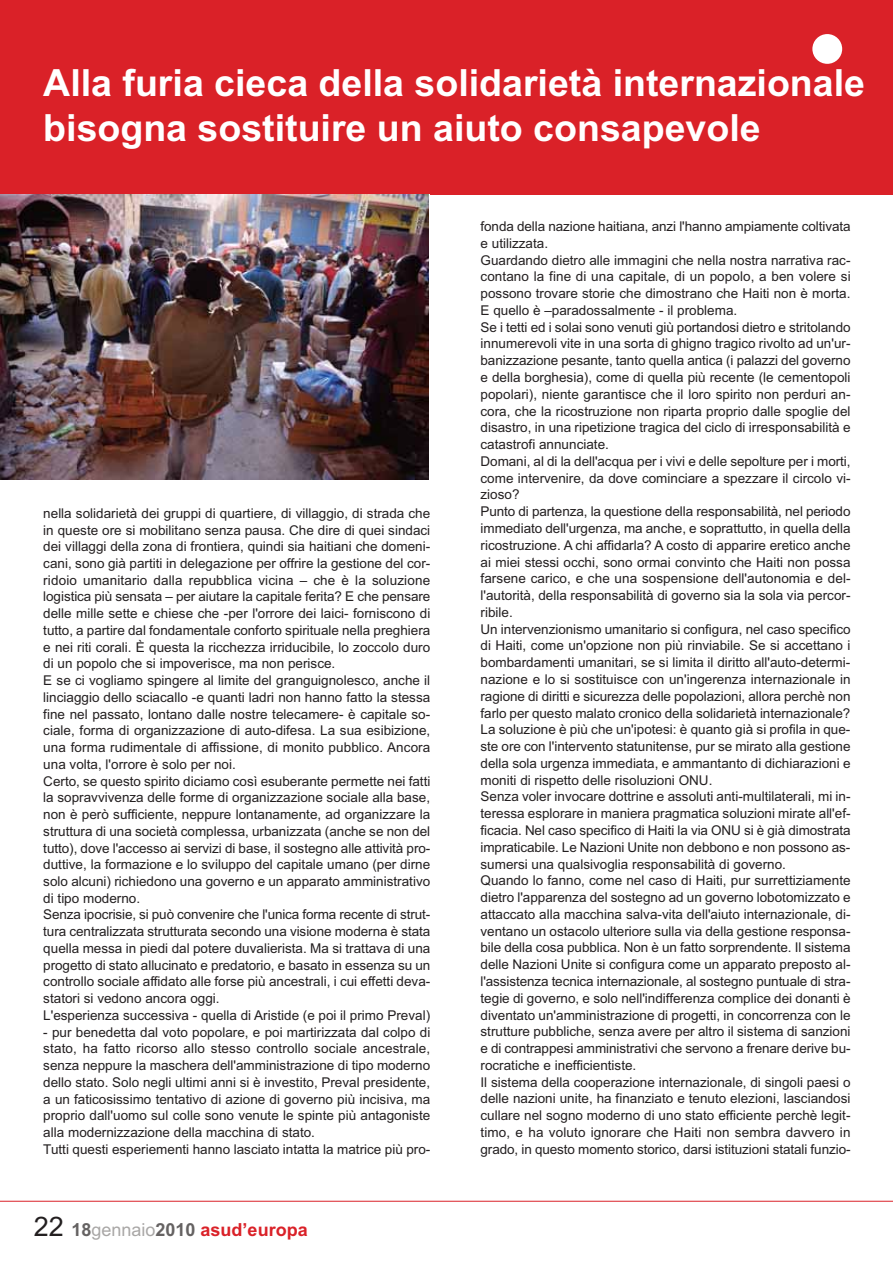
<style>
.page{position:relative;width:893px;height:1263px;background:#fff}
.page>*{position:absolute;margin:0;border:0;box-sizing:border-box;transform-origin:0 0}
.t1{font:700 37.5px/45px "Arial";color:#fff}
.t2{font:700 18px "Arial";color:#da2128}
.t3{font:13.5px/16.8px "Arial";color:#231f20}
.s1{font-weight:400;font-size:27px;color:#231f20}
.s2{color:#656262}
.s3{font-weight:400;color:#a9a7a6}
</style>
<div class="page">
<div style="left:0;top:0;width:892px;height:194px;background:#da2128"></div>
<div style="left:812px;top:34px;width:30px;height:30px;background:#fff;border-radius:50%"></div>
<img style="left:0;top:194px;width:428px;height:286px">
<hr style="left:0;top:1201px;width:892px;height:1px;background:#da2128">
<h1 class="t1" style="left:43px;top:64px;width:823px">Alla furia cieca della solidarietà internazionale bisogna sostituire un aiuto consapevole</h1>
<p class="t3" style="left:43px;top:506px;width:388px">nella solidarietà dei gruppi di quartiere, di villaggio, di strada che in queste ore si mobilitano senza pausa. Che dire di quei sindaci dei villaggi della zona di frontiera, quindi sia haitiani che domeni&shy;cani, sono già partiti in delegazione per offrire la gestione del cor&shy;ridoio umanitario dalla repubblica vicina – che è la soluzione logistica più sensata – per aiutare la capitale ferita? E che pensare delle mille sette e chiese che -per l'orrore dei laici- forniscono di tutto, a partire dal fondamentale conforto spirituale nella preghiera e nei riti corali. È questa la ricchezza irriducibile, lo zoccolo duro di un popolo che si impoverisce, ma non perisce.<br>E se ci vogliamo spingere al limite del granguignolesco, anche il linciaggio dello sciacallo -e quanti ladri non hanno fatto la stessa fine nel passato, lontano dalle nostre telecamere- è capitale so&shy;ciale, forma di organizzazione di auto-difesa. La sua esibizione, una forma rudimentale di affissione, di monito pubblico. Ancora una volta, l'orrore è solo per noi.<br>Certo, se questo spirito diciamo così esuberante permette nei fatti la sopravvivenza delle forme di organizzazione sociale alla base, non è però sufficiente, neppure lontanamente, ad organizzare la struttura di una società complessa, urbanizzata (anche se non del tutto), dove l'accesso ai servizi di base, il sostegno alle attività pro&shy;duttive, la formazione e lo sviluppo del capitale umano (per dirne solo alcuni) richiedono una governo e un apparato amministrativo di tipo moderno.<br>Senza ipocrisie, si può convenire che l'unica forma recente di strut&shy;tura centralizzata strutturata secondo una visione moderna è stata quella messa in piedi dal potere duvalierista. Ma si trattava di una progetto di stato allucinato e predatorio, e basato in essenza su un controllo sociale affidato alle forse più ancestrali, i cui effetti deva&shy;statori si vedono ancora oggi.<br>L'esperienza successiva - quella di Aristide (e poi il primo Preval)</p>
<p class="t3" style="left:43px;top:1025px;width:388px">- pur benedetta dal voto popolare, e poi martirizzata dal colpo di stato, ha fatto ricorso allo stesso controllo sociale ancestrale, senza neppure la maschera dell'amministrazione di tipo moderno dello stato. Solo negli ultimi anni si è investito, Preval presidente, a un faticosissimo tentativo di azione di governo più incisiva, ma proprio dall'uomo sul colle sono venute le spinte più antagoniste alla modernizzazione della macchina di stato.<br>Tutti questi esperiementi hanno lasciato intatta la matrice più pro-</p>
<h2 class="t2" style="left:34px;top:1223px;width:275px"><span class="s1">22</span> <span class="s2">18</span><span class="s3">gennaio</span><span class="s2">2010</span> asud’europa</h2>
<p class="t3" style="left:480px;top:219px;width:371px">fonda della nazione haitiana, anzi l'hanno ampiamente coltivata e utilizzata.<br>Guardando dietro alle immagini che nella nostra narrativa rac&shy;contano la fine di una capitale, di un popolo, a ben volere si possono trovare storie che dimostrano che Haiti non è morta.<br>E quello è –paradossalmente - il problema.<br>Se i tetti ed i solai sono venuti giù portandosi dietro e stritolando innumerevoli vite in una sorta di ghigno tragico rivolto ad un'ur&shy;banizzazione pesante, tanto quella antica (i palazzi del governo e della borghesia), come di quella più recente (le cementopoli popolari), niente garantisce che il loro spirito non perduri an&shy;cora, che la ricostruzione non riparta proprio dalle spoglie del disastro, in una ripetizione tragica del ciclo di irresponsabilità e catastrofi annunciate.<br>Domani, al di la dell'acqua per i vivi e delle sepolture per i morti, come intervenire, da dove cominciare a spezzare il circolo vi&shy;zioso?<br>Punto di partenza, la questione della responsabilità, nel periodo immediato dell'urgenza, ma anche, e soprattutto, in quella della ricostruzione. A chi affidarla? A costo di apparire eretico anche ai miei stessi occhi, sono ormai convinto che Haiti non possa farsene carico, e che una sospensione dell'autonomia e del&shy;l'autorità, della responsabilità di governo sia la sola via percor&shy;ribile.<br>Un intervenzionismo umanitario si configura, nel caso specifico di Haiti, come un'opzione non più rinviabile. Se si accettano i bombardamenti umanitari, se si limita il diritto all'auto-determi&shy;nazione e lo si sostituisce con un'ingerenza internazionale in ragione di diritti e sicurezza delle popolazioni, allora perchè non farlo per questo malato cronico della solidarietà internazionale?<br>La soluzione è più che un'ipotesi: è quanto già si profila in que&shy;ste ore con l'intervento statunitense, pur se mirato alla gestione della sola urgenza immediata, e ammantanto di dichiarazioni e moniti di rispetto delle risoluzioni ONU.<br>Senza voler invocare dottrine e assoluti anti-multilaterali, mi in&shy;teressa esplorare in maniera pragmatica soluzioni mirate all'ef&shy;ficacia. Nel caso specifico di Haiti la via ONU si è già dimostrata impraticabile. Le Nazioni Unite non debbono e non possono as&shy;sumersi una qualsivoglia responsabilità di governo.<br>Quando lo fanno, come nel caso di Haiti, pur surrettiziamente dietro l'apparenza del sostegno ad un governo lobotomizzato e attaccato alla macchina salva-vita dell'aiuto internazionale, di&shy;ventano un ostacolo ulteriore sulla via della gestione responsa&shy;bile della cosa pubblica. Non è un fatto sorprendente. Il sistema delle Nazioni Unite si configura come un apparato preposto al&shy;l'assistenza tecnica internazionale, al sostegno puntuale di stra&shy;tegie di governo, e solo nell'indifferenza complice dei donanti è diventato un'amministrazione di progetti, in concorrenza con le strutture pubbliche, senza avere per altro il sistema di sanzioni e di contrappesi amministrativi che servono a frenare derive bu&shy;rocratiche e inefficientiste.<br>Il sistema della cooperazione internazionale, di singoli paesi o delle nazioni unite, ha finanziato e tenuto elezioni, lasciandosi cullare nel sogno moderno di uno stato efficiente perchè legit&shy;timo, e ha voluto ignorare che Haiti non sembra davvero in grado, in questo momento storico, darsi istituzioni statali funzio-</p>
</div>
